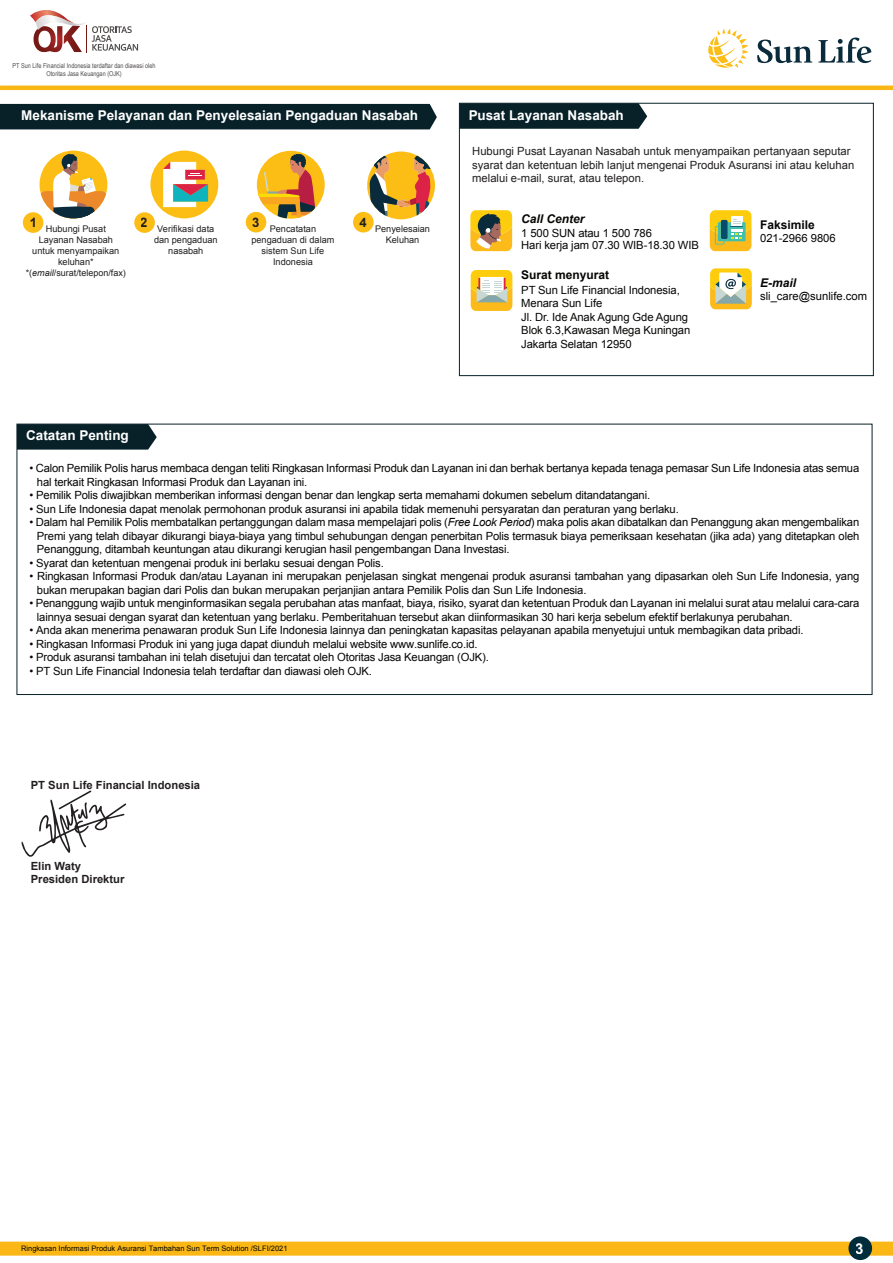
<style>
.page{position:relative;width:893px;height:1263px;background:#fff}
.page>*{position:absolute;margin:0;border:0;box-sizing:border-box;transform-origin:0 0}
.t1{font:700 15px "Arial";color:#fff}
.t2{font:700 13.5px "Arial";color:#fff}
.t3{font:700 13.05px "Arial";color:#211e1e}
.t4{font:700 12px "Arial";color:#050604}
.t5{font:italic 700 12px "Arial";color:#050604}
.t6{font:11.25px/13.5px "Arial";letter-spacing:-.015em;color:#050504}
.t7{font:11.25px/13.5px "Arial";letter-spacing:-.01em;color:#050604}
.t8{font:11.25px/13.5px "Arial";color:#211e1e}
.t9{font:700 11.25px/13.5px "Arial";color:#231f20}
.t10{font:9.15px/10.9px "Arial";color:#211e1e;text-align:center}
.t11{font:9px "Arial";color:#211e1e}
.t12{font:7.5px "Arial";color:#040504}
.t13{font:6.75px/8.1px "Arial Narrow";color:#524e4d;text-align:center}
.s1{font-style:italic}
</style>
<div class="page">
<div style="left:150px;top:151px;width:68px;height:67px;background:#fcbe15;border-radius:50%"></div>
<svg style="left:163px;top:162px;width:45px;height:45px;background:#c6bcac"></svg>
<div style="left:134px;top:212px;width:21px;height:21px;background:#fbbd16;border-radius:10px"></div>
<svg style="left:41px;top:154px;width:65px;height:64px"></svg>
<div style="left:23px;top:212px;width:20px;height:21px;background:#fbbd16;border-radius:10px"></div>
<div style="left:257px;top:151px;width:68px;height:68px;background:#fcbe15;border-radius:50%"></div>
<svg style="left:258px;top:154px;width:57px;height:64px"></svg>
<div style="left:246px;top:212px;width:20px;height:20px;background:#fbbd16;border-radius:10px"></div>
<div style="left:353px;top:212px;width:21px;height:20px;background:#fbbd16;border-radius:10px"></div>
<svg style="left:367px;top:152px;width:68px;height:67px"></svg>
<svg style="left:370px;top:154px;width:63px;height:65px"></svg>
<div style="left:0;top:104px;width:437px;height:25px;background:#082129"></div>
<div style="left:461px;top:105px;width:186px;height:24px;background:#082129"></div>
<div style="left:459px;top:103px;width:414px;height:273px;border:1px solid #082129"></div>
<svg style="left:471px;top:270px;width:41px;height:41px"></svg>
<svg style="left:470px;top:210px;width:42px;height:41px;background:#c7a33a"></svg>
<svg style="left:710px;top:210px;width:41px;height:41px;background:#c5c052"></svg>
<svg style="left:710px;top:268px;width:42px;height:41px"></svg>
<svg style="left:17px;top:424px;width:140px;height:26px;background:#132b33"></svg>
<svg style="left:22px;top:791px;width:105px;height:66px"></svg>
<div style="left:0;top:1241px;width:893px;height:14px;background:#fab716"></div>
<div style="left:848px;top:1236px;width:24px;height:24px;background:#002c3b;border-radius:12px"></div>
<hr style="left:0;top:86px;width:893px;height:4px;background:#f9b716">
<svg style="left:757px;top:40px;width:55px;height:23px"></svg>
<svg style="left:818px;top:38px;width:53px;height:25px"></svg>
<svg style="left:708px;top:29px;width:41px;height:39px"></svg>
<svg style="left:30px;top:10px;width:108px;height:43px"></svg>
<p class="t13" style="left:13px;top:61px;width:145px">PT Sun Life Financial Indonesia terdaftar dan diawasi oleh<br>Otoritas Jasa Keuangan (OJK)</p>
<p class="t2" style="left:21px;top:107px;width:398px">Mekanisme Pelayanan dan Penyelesaian Pengaduan Nasabah</p>
<p class="t2" style="left:469px;top:106px;width:157px">Pusat Layanan Nasabah</p>
<p class="t3" style="left:29px;top:214px;width:9px">1</p>
<p class="t3" style="left:141px;top:214px;width:9px">2</p>
<p class="t10" style="left:32px;top:223px;width:89px">Hubungi Pusat<br>Layanan Nasabah untuk menyampaikan keluhan*</p>
<p class="t11" style="left:26px;top:267px;width:102px">*(<span class="s1">email</span>/surat/telepon/fax)</p>
<p class="t10" style="left:154px;top:223px;width:65px">Verifikasi data dan pengaduan nasabah</p>
<p class="t3" style="left:252px;top:213px;width:9px">3</p>
<p class="t10" style="left:251px;top:223px;width:84px">Pencatatan pengaduan di dalam sistem Sun Life<br>Indonesia</p>
<p class="t3" style="left:359px;top:213px;width:9px">4</p>
<p class="t10" style="left:375px;top:223px;width:56px">Penyelesaian<br>Keluhan</p>
<p class="t2" style="left:26px;top:427px;width:104px">Catatan Penting</p>
<p class="t8" style="left:472px;top:145px;width:384px">Hubungi Pusat Layanan Nasabah untuk menyampaikan pertanyaan seputar syarat dan ketentuan lebih lanjut mengenai Produk Asuransi ini atau keluhan melalui e-mail, surat, atau telepon.</p>
<p class="t5" style="left:521px;top:211px;width:65px">Call Center</p>
<p class="t7" style="left:521px;top:227px;width:179px;line-height:12px">1 500 SUN atau 1 500 786<br>Hari kerja jam 07.30 WIB-18.30 WIB</p>
<p class="t4" style="left:521px;top:267px;width:90px">Surat menyurat</p>
<p class="t7" style="left:521px;top:283px;width:171px">PT Sun Life Financial Indonesia,<br>Menara Sun Life<br>Jl. Dr. Ide Anak Agung Gde Agung<br>Blok 6.3,Kawasan Mega Kuningan<br>Jakarta Selatan 12950</p>
<p class="t4" style="left:760px;top:217px;width:56px">Faksimile</p>
<p class="t7" style="left:760px;top:232px;width:77px">021-2966 9806</p>
<p class="t5" style="left:760px;top:275px;width:38px">E-mail</p>
<p class="t7" style="left:760px;top:289px;width:109px">sli_care@sunlife.com</p>
<p class="t6" style="left:37px;top:462px;width:824px;text-indent:-8px">• Calon Pemilik Polis harus membaca dengan teliti Ringkasan Informasi Produk dan Layanan ini dan berhak bertanya kepada tenaga pemasar Sun Life Indonesia atas semua hal terkait Ringkasan Informasi Produk dan Layanan ini.</p>
<p class="t6" style="left:29px;top:489px;width:622px">• Pemilik Polis diwajibkan memberikan informasi dengan benar dan lengkap serta memahami dokumen sebelum ditandatangani.</p>
<p class="t6" style="left:29px;top:502px;width:651px">• Sun Life Indonesia dapat menolak permohonan produk asuransi ini apabila tidak memenuhi persyaratan dan peraturan yang berlaku.</p>
<p class="t6" style="left:37px;top:516px;width:824px;text-align:justify;text-indent:-8px">• Dalam hal Pemilik Polis membatalkan pertanggungan dalam masa mempelajari polis (<span class="s1">Free Look Period</span>) maka polis akan dibatalkan dan Penanggung akan mengembalikan Premi yang telah dibayar dikurangi biaya-biaya yang timbul sehubungan dengan penerbitan Polis termasuk biaya pemeriksaan kesehatan (jika ada) yang ditetapkan oleh Penanggung, ditambah keuntungan atau dikurangi kerugian hasil pengembangan Dana Investasi.</p>
<p class="t6" style="left:29px;top:556px;width:356px">• Syarat dan ketentuan mengenai produk ini berlaku sesuai dengan Polis.</p>
<p class="t6" style="left:37px;top:570px;width:824px;text-indent:-8px">• Ringkasan Informasi Produk dan/atau Layanan ini merupakan penjelasan singkat mengenai produk asuransi tambahan yang dipasarkan oleh Sun Life Indonesia, yang bukan merupakan bagian dari Polis dan bukan merupakan perjanjian antara Pemilik Polis dan Sun Life Indonesia.</p>
<p class="t6" style="left:37px;top:597px;width:824px;text-indent:-8px">• Penanggung wajib untuk menginformasikan segala perubahan atas manfaat, biaya, risiko, syarat dan ketentuan Produk dan Layanan ini melalui surat atau melalui cara-cara lainnya sesuai dengan syarat dan ketentuan yang berlaku. Pemberitahuan tersebut akan diinformasikan 30 hari kerja sebelum efektif berlakunya perubahan.</p>
<p class="t6" style="left:29px;top:624px;width:776px">• Anda akan menerima penawaran produk Sun Life Indonesia lainnya dan peningkatan kapasitas pelayanan apabila menyetujui untuk membagikan data pribadi.</p>
<p class="t6" style="left:29px;top:637px;width:450px">• Ringkasan Informasi Produk ini yang juga dapat diunduh melalui website www.sunlife.co.id.</p>
<p class="t6" style="left:29px;top:651px;width:461px">• Produk asuransi tambahan ini telah disetujui dan tercatat oleh Otoritas Jasa Keuangan (OJK).</p>
<p class="t6" style="left:29px;top:664px;width:344px">• PT Sun Life Financial Indonesia telah terdaftar dan diawasi oleh OJK.</p>
<p class="t9" style="left:31px;top:778px;width:171px">PT Sun Life Financial Indonesia</p>
<p class="t9" style="left:31px;top:859px;width:95px">Elin Waty<br>Presiden Direktur</p>
<p class="t12" style="left:21px;top:1244px;width:268px">Ringkasan Informasi Produk Asuransi Tambahan Sun Term Solution /SLFI/2021</p>
<h1 class="t1" style="left:856px;top:1238px;width:10px">3</h1>
</div>
